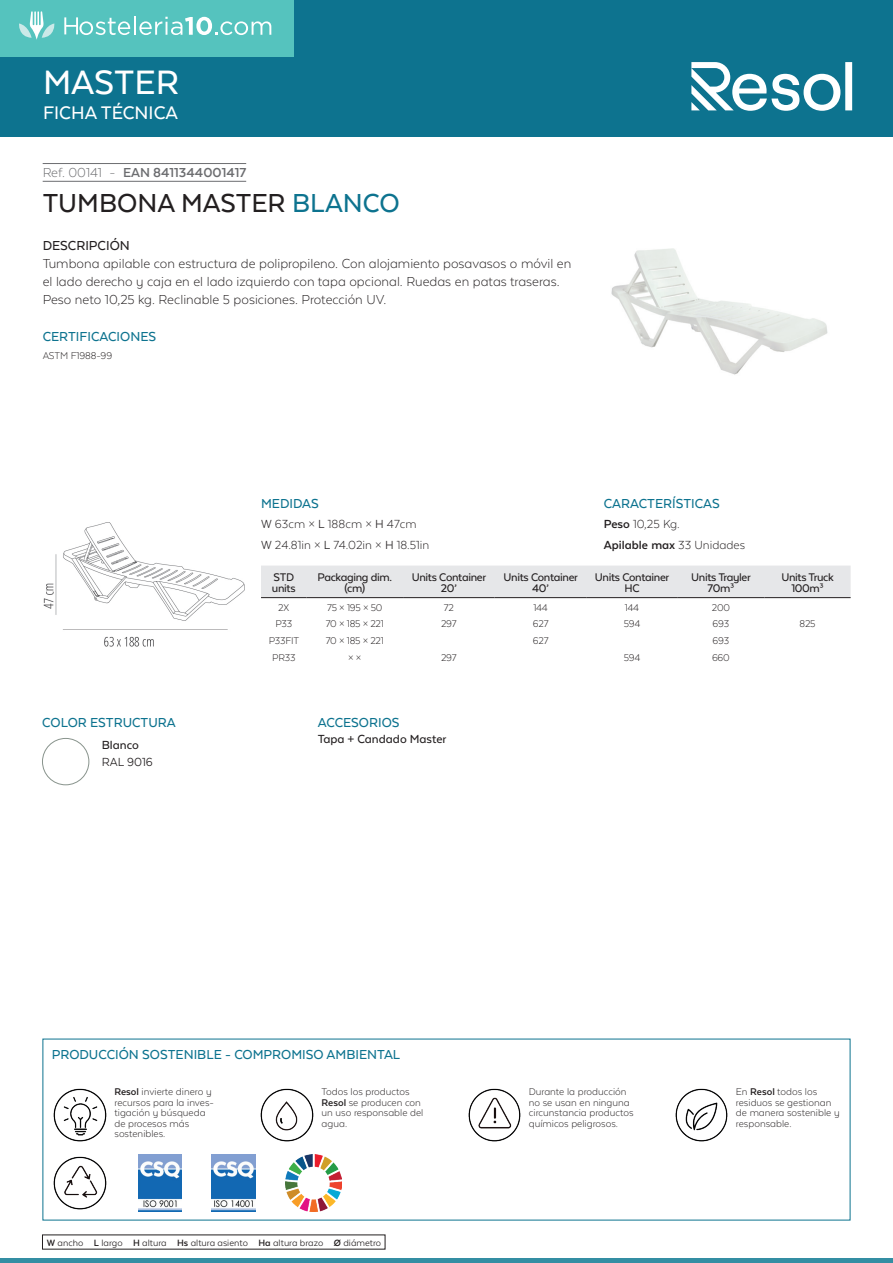
<style>
.page{position:relative;width:893px;height:1263px;background:#fff}
.page>*{position:absolute;margin:0;border:0;box-sizing:border-box;transform-origin:0 0}
.t1{font:500 39px "Texta Alt";color:#fff}
.t2{font:500 30px "Texta Alt";color:#231f20}
.t3{font:500 21px "Texta Alt";color:#fff}
.t4{font:300 15px/18px "Texta Alt";color:#231f20}
.t5{font:500 15px "Texta Alt";color:#0d738f}
.t6{font:700 15px "Texta Alt";color:#6c6d70}
.t7{font:500 15px "Texta Alt";color:#231f20}
.t8{font:300 13.5px/20.4px "Texta Alt";color:#231f20}
.t9{font:500 13.5px "Texta Alt";color:#231f20}
.t10{font:13.5px "Texta Alt";color:#231f20}
.t11{font:500 12.75px/10.5px "Texta Alt";letter-spacing:-.025em;color:#231f20;text-align:center}
.t12{font:300 11.25px/10.5px "Texta Alt";color:#231f20}
.t13{font:10.5px "Texta Alt";color:#231f20}
.s1{font-weight:300}
.s2{color:#0d738f}
.s3{font-weight:700}
.s4{font-weight:400}
</style>
<div class="page">
<div style="left:0;top:0;width:893px;height:137px;background:#0d738f"></div>
<hr style="left:0;top:1259px;width:893px;height:4px;background:#348ea3">
<svg style="left:691px;top:62px;width:161px;height:49px"></svg>
<hr style="left:43px;top:163px;width:203px;height:1px;background:#6c6d70">
<hr style="left:43px;top:181px;width:203px;height:1px;background:#6c6d70">
<img style="left:611px;top:248px;width:217px;height:127px">
<img style="left:42px;top:738px;width:47px;height:47px;border-radius:23px">
<div style="left:42px;top:738px;width:47px;height:47px;border:1px solid #89948d;border-radius:50%"></div>
<img style="left:43px;top:522px;width:202px;height:125px">
<div style="left:261px;top:565px;width:590px;height:32px;background:#e6e7e9"></div>
<hr style="left:261px;top:597px;width:46px;height:1px;background:#231f20">
<hr style="left:307px;top:597px;width:96px;height:1px;background:#231f20">
<hr style="left:403px;top:597px;width:92px;height:1px;background:#231f20">
<hr style="left:495px;top:597px;width:92px;height:1px;background:#231f20">
<hr style="left:587px;top:597px;width:90px;height:1px;background:#231f20">
<hr style="left:677px;top:597px;width:88px;height:1px;background:#231f20">
<hr style="left:765px;top:597px;width:86px;height:1px;background:#231f20">
<img style="left:53px;top:1088px;width:54px;height:54px">
<img style="left:260px;top:1088px;width:54px;height:54px">
<img style="left:468px;top:1088px;width:53px;height:54px">
<img style="left:675px;top:1088px;width:53px;height:54px">
<img style="left:53px;top:1156px;width:54px;height:54px">
<img style="left:138px;top:1155px;width:44px;height:56px">
<img style="left:212px;top:1155px;width:43px;height:56px">
<img style="left:285px;top:1155px;width:57px;height:56px">
<div style="left:0;top:0;width:293px;height:57px;background:#55c3be"></div>
<svg style="left:64px;top:16px;width:207px;height:19px"></svg>
<svg style="left:19px;top:11px;width:36px;height:29px"></svg>
<h1 class="t1" style="left:43px;top:62px;width:137px">MASTER</h1>
<h3 class="t3" style="left:43px;top:102px;width:136px">FICHA TÉCNICA</h3>
<h3 class="t6" style="left:43px;top:164px;width:205px"><span class="s1">Ref. 00141 -</span> EAN 8411344001417</h3>
<h2 class="t2" style="left:43px;top:188px;width:358px">TUMBONA MASTER <span class="s2">BLANCO</span></h2>
<h3 class="t7" style="left:43px;top:237px;width:89px">DESCRIPCIÓN</h3>
<h3 class="t4" style="left:43px;top:254px;width:530px">Tumbona apilable con estructura de polipropileno. Con alojamiento posavasos o móvil en el lado derecho y caja en el lado izquierdo con tapa opcional. Ruedas en patas traseras.<br>Peso neto 10,25 kg. Reclinable 5 posiciones. Protección UV.</h3>
<h3 class="t5" style="left:43px;top:329px;width:115px">CERTIFICACIONES</h3>
<p class="t12" style="left:43px;top:350px;width:71px">ASTM F1988-99</p>
<h3 class="t5" style="left:42px;top:714px;width:135px">COLOR ESTRUCTURA</h3>
<p class="t9" style="left:102px;top:738px;width:39px">Blanco</p>
<p class="t10" style="left:102px;top:755px;width:52px">RAL 9016</p>
<h3 class="t5" style="left:604px;top:495px;width:117px">CARACTERÍSTICAS</h3>
<p class="t8" style="left:604px;top:514px;width:143px"><span class="s3">Peso</span> 10,25 Kg.<br><span class="s3">Apilable max</span> 33 Unidades</p>
<h3 class="t5" style="left:261px;top:495px;width:59px">MEDIDAS</h3>
<p class="t8" style="left:261px;top:514px;width:170px"><span class="s4">W</span> 63cm × <span class="s4">L</span> 188cm × <span class="s4">H</span> 47cm<br><span class="s4">W</span> 24.81in × <span class="s4">L</span> 74.02in × <span class="s4">H</span> 18.51in</p>
<p class="t11" style="left:272px;top:572px;width:25px;text-align:left">STD units</p>
<p class="t11" style="left:317px;top:572px;width:76px">Packaging dim. (cm)</p>
<p class="t11" style="left:412px;top:572px;width:76px">Units Container<br>20’</p>
<p class="t11" style="left:504px;top:572px;width:76px">Units Container<br>40’</p>
<p class="t11" style="left:595px;top:572px;width:76px">Units Container<br>HC</p>
<p class="t11" style="left:691px;top:572px;width:61px">Units Trayler<br>70m³</p>
<p class="t11" style="left:781px;top:572px;width:54px">Units Truck<br>100m³</p>
<p class="t12" style="left:278px;top:602px;width:12px">2X</p>
<p class="t12" style="left:327px;top:602px;width:57px">75 × 195 × 50</p>
<p class="t12" style="left:444px;top:602px;width:11px">72</p>
<p class="t12" style="left:533px;top:602px;width:16px">144</p>
<p class="t12" style="left:625px;top:602px;width:16px">144</p>
<p class="t12" style="left:712px;top:602px;width:20px">200</p>
<p class="t12" style="left:275px;top:619px;width:18px">P33</p>
<p class="t12" style="left:326px;top:619px;width:60px">70 × 185 × 221</p>
<p class="t12" style="left:441px;top:619px;width:17px">297</p>
<p class="t12" style="left:533px;top:619px;width:17px">627</p>
<p class="t12" style="left:624px;top:619px;width:18px">594</p>
<p class="t12" style="left:713px;top:619px;width:18px">693</p>
<p class="t12" style="left:800px;top:619px;width:18px">825</p>
<p class="t12" style="left:269px;top:636px;width:32px">P33FIT</p>
<p class="t12" style="left:326px;top:636px;width:60px">70 × 185 × 221</p>
<p class="t12" style="left:533px;top:636px;width:17px">627</p>
<p class="t12" style="left:713px;top:636px;width:18px">693</p>
<p class="t12" style="left:272px;top:653px;width:25px">PR33</p>
<p class="t12" style="left:348px;top:653px;width:15px">× ×</p>
<p class="t12" style="left:441px;top:653px;width:17px">297</p>
<p class="t12" style="left:624px;top:653px;width:18px">594</p>
<p class="t12" style="left:712px;top:653px;width:19px">660</p>
<h3 class="t5" style="left:318px;top:714px;width:83px">ACCESORIOS</h3>
<p class="t9" style="left:318px;top:732px;width:130px">Tapa + Candado Master</p>
<h3 class="t5" style="left:52px;top:1047px;width:350px">PRODUCCIÓN SOSTENIBLE - COMPROMISO AMBIENTAL</h3>
<p class="t12" style="left:114px;top:1086px;width:101px"><span class="s3">Resol</span> invierte dinero y recursos para la inves&shy;tigación y búsqueda de procesos más sostenibles.</p>
<p class="t12" style="left:322px;top:1086px;width:103px">Todos los productos<br><span class="s3">Resol</span> se producen con un uso responsable del agua.</p>
<p class="t12" style="left:529px;top:1086px;width:106px">Durante la producción no se usan en ninguna circunstancia productos químicos peligrosos.</p>
<p class="t12" style="left:736px;top:1086px;width:105px">En <span class="s3">Resol</span> todos los residuos se gestionan de manera sostenible y responsable.</p>
<p class="t13" style="left:47px;top:1237px;width:336px"><span class="s3">W</span> ancho <span class="s3">L</span> largo <span class="s3">H</span> altura <span class="s3">Hs</span> altura asiento <span class="s3">Ha</span> altura brazo <span class="s3">Ø</span> diámetro</p>
</div>
